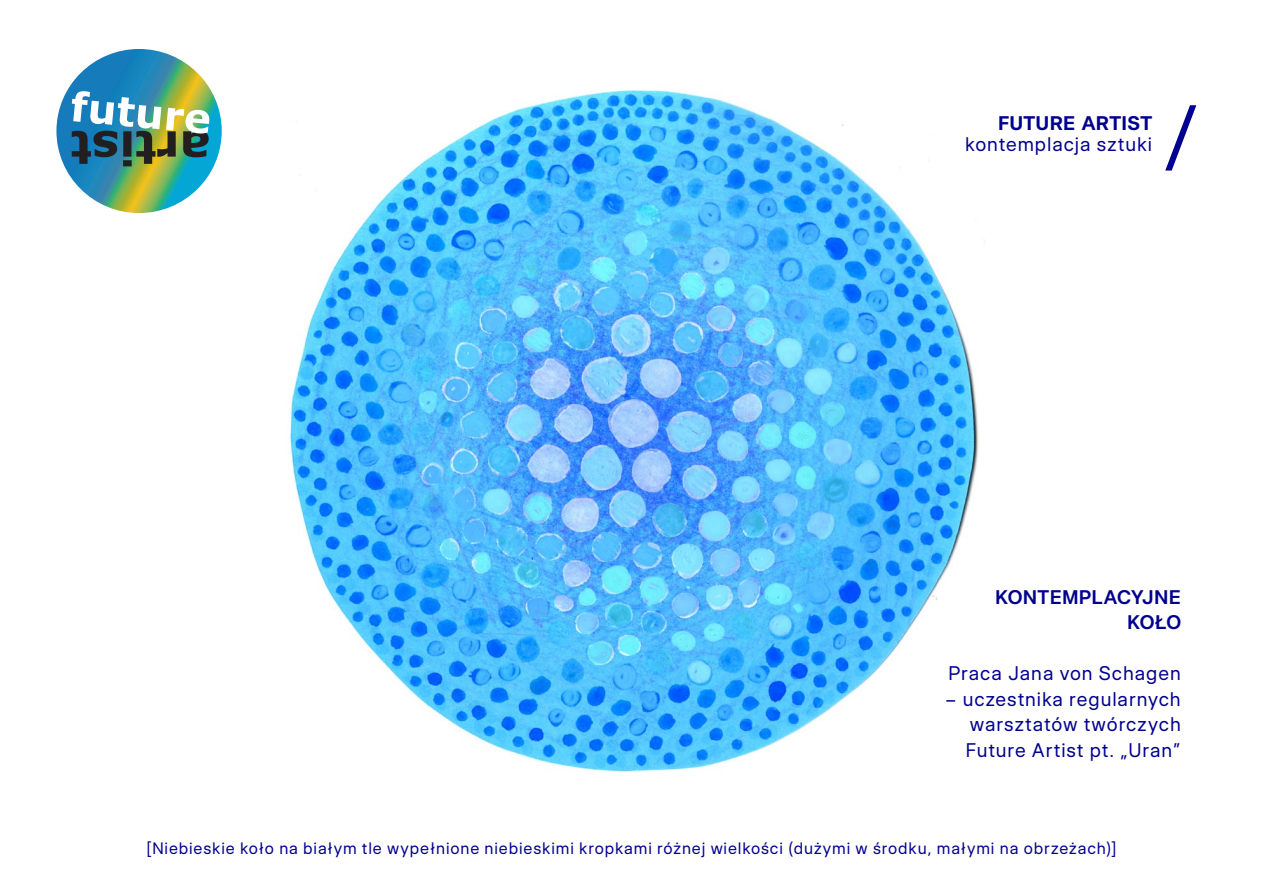
<style>
.page{position:relative;width:1263px;height:893px;background:#fff}
.page>*{position:absolute;margin:0;border:0;box-sizing:border-box;transform-origin:0 0}
.t1{font:19.65px/25.5px "Reyhan";letter-spacing:.045em;color:#02008e;text-align:justify}
.t2{font:700 19.65px/25.5px "Reyhan";letter-spacing:.03em;color:#02008e;text-align:right}
.t3{font:800 19.65px "Reyhan";letter-spacing:.035em;color:#02008e}
.t4{font:16.5px "Reyhan";letter-spacing:.05em;color:#02008e}
</style>
<div class="page">
<img style="left:290px;top:90px;width:696px;height:682px">
<svg style="left:56px;top:49px;width:166px;height:164px"></svg>
<svg style="left:1165px;top:105px;width:31px;height:66px"></svg>
<p class="t3" style="left:998px;top:110px;width:155px">FUTURE ARTIST</p>
<p class="t1" style="left:965px;top:131px;width:189px">kontemplacja sztuki</p>
<p class="t2" style="left:995px;top:584px;width:187px">KONTEMPLACYJNE<br>KOŁO</p>
<p class="t1" style="left:948px;top:660px;width:234px">Praca Jana von Schagen</p>
<p class="t1" style="left:966px;top:686px;width:216px;text-indent:-21px">– uczestnika regularnych warsztatów twórczych Future Artist pt. „Uran”</p>
<p class="t4" style="left:146px;top:837px;width:972px">[Niebieskie koło na białym tle wypełnione niebieskimi kropkami różnej wielkości (dużymi w środku, małymi na obrzeżach)]</p>
</div>
